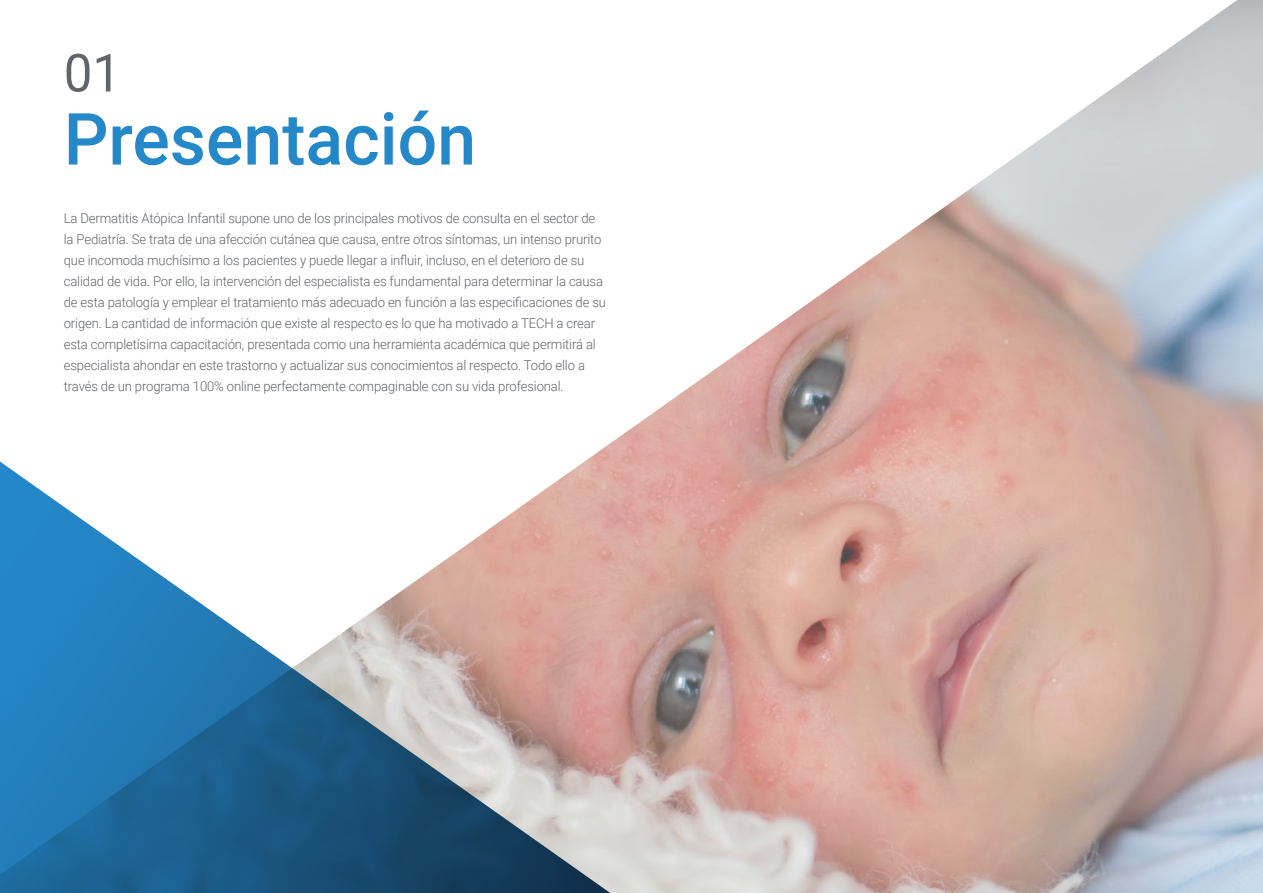
<style>
.page{position:relative;width:1263px;height:893px;background:#fff}
.page>*{position:absolute;margin:0;border:0;box-sizing:border-box;transform-origin:0 0}
.t1{font:500 72px "Roboto";color:#2488c9}
.t2{font:52.5px "Roboto";color:#61646a}
.t3{font:300 13.5px/21px "Roboto";letter-spacing:-.01em;color:#61646a}
.s1{color:#2287c9}
</style>
<div class="page">
<img style="left:607px;top:0;width:656px;height:893px">
<svg style="left:0;top:446px;width:640px;height:447px"></svg>
<h2 class="t2" style="left:64px;top:36px;width:59px">01</h2>
<h1 class="t1" style="left:64px;top:89px;width:414px">Present<span class="s1">a</span>ción</h1>
<p class="t3" style="left:64px;top:207px;width:544px">La Dermatitis Atópica Infantil supone uno de los principales motivos de consulta en el sector de la Pediatría. Se trata de una afección cutánea que causa, entre otros síntomas, un intenso prurito que incomoda muchísimo a los pacientes y puede llegar a influir, incluso, en el deterioro de su calidad de vida. Por ello, la intervención del especialista es fundamental para determinar la causa de esta patología y emplear el tratamiento más adecuado en función a las especificaciones de su origen. La cantidad de información que existe al respecto es lo que ha motivado a TECH a crear esta completísima capacitación, presentada como una herramienta académica que permitirá al especialista ahondar en este trastorno y actualizar sus conocimientos al respecto. Todo ello a través de un programa 100% online perfectamente compaginable con su vida profesional.</p>
</div>
